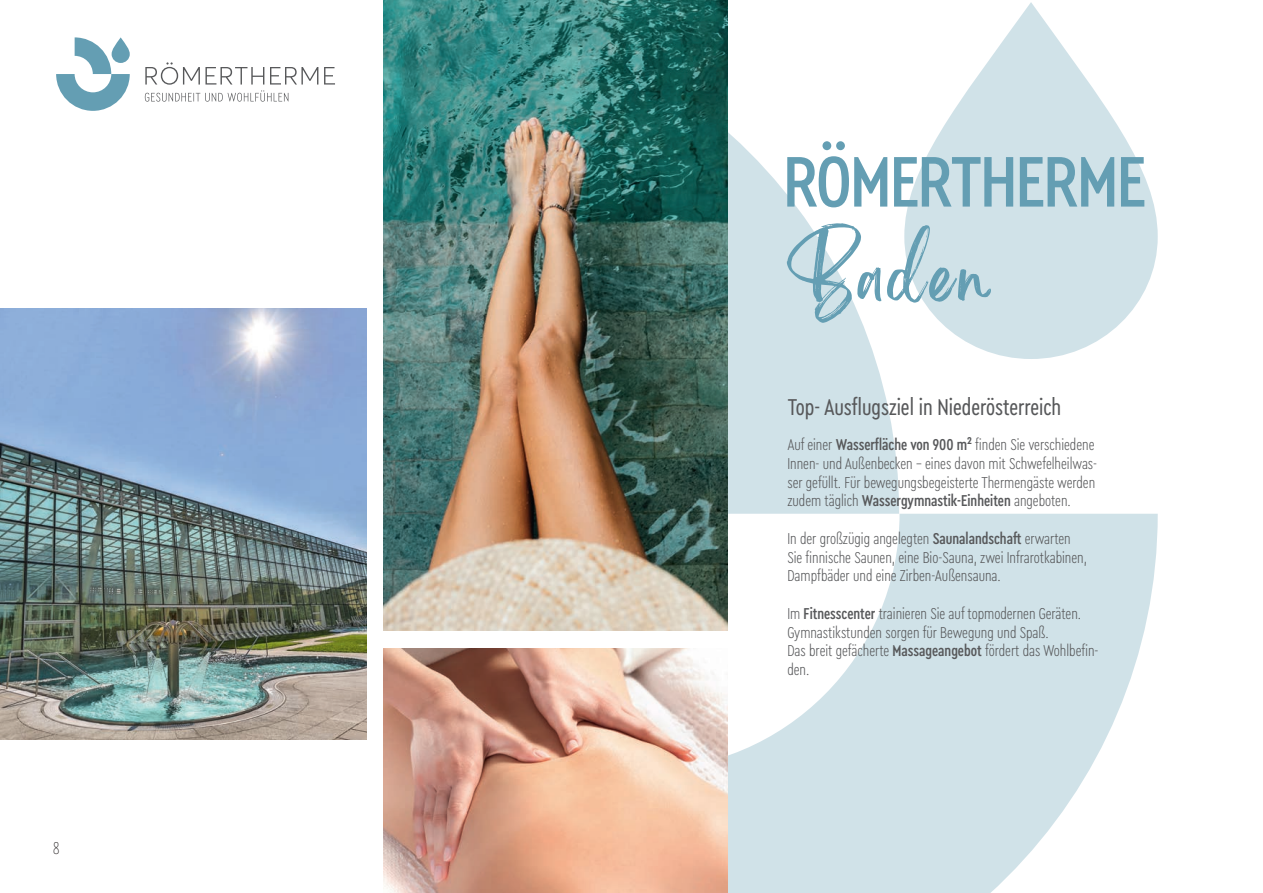
<style>
.page{position:relative;width:1263px;height:893px;background:#fff}
.page>*{position:absolute;margin:0;border:0;box-sizing:border-box;transform-origin:0 0}
.Headline_2_orange{font:500 75px "Cera Condensed Pro";letter-spacing:-.01em;color:#649eb3}
.Headline_2_orange_Brightwall{font:63px "Brightwall";letter-spacing:.04em;color:#649eb3}
.Subline{font:24px "Cera Condensed Pro";color:#57585a}
.t1{font:100 18px "Cera Condensed Pro";color:#231f20}
.Fließtext{font:300 16.5px/18.8px "Cera Condensed Pro";color:#57585a}
.s1{font-weight:500}
</style>
<div class="page">
<svg style="left:727px;top:514px;width:431px;height:379px;fill:#d0e2e8"></svg>
<svg style="left:727px;top:2px;width:172px;height:512px;fill:#d0e2e8"></svg>
<svg style="left:904px;top:2px;width:254px;height:357px;fill:#d0e2e8"></svg>
<img style="left:384px;top:0;width:343px;height:630px">
<img style="left:0;top:308px;width:367px;height:432px">
<svg style="left:324px;top:67px;width:11px;height:18px"></svg>
<svg style="left:145px;top:62px;width:173px;height:40px"></svg>
<svg style="left:56px;top:37px;width:74px;height:74px"></svg>
<img style="left:384px;top:648px;width:343px;height:245px">
<p class="t1" style="left:53px;top:836px;width:8px">8</p>
<p class="Headline_2_orange" style="left:783px;top:132px;width:364px">RÖMERTHERME</p>
<p class="Headline_2_orange_Brightwall" style="left:786px;top:254px;width:205px">Baden</p>
<p class="Subline" style="left:788px;top:391px;width:275px">Top- Ausflugsziel in Niederösterreich</p>
<p class="Fließtext" style="left:787px;top:435px;width:311px">Auf einer <span class="s1">Wasserfläche von 900 m²</span> finden Sie verschiedene Innen- und Außenbecken – eines davon mit Schwefelheilwas&shy;ser gefüllt. Für bewegungsbegeisterte Thermengäste werden zudem täglich <span class="s1">Wassergymnastik-Einheiten</span> angeboten.</p>
<p class="Fließtext" style="left:787px;top:528px;width:301px">In der großzügig angelegten <span class="s1">Saunalandschaft</span> erwarten<br>Sie finnische Saunen, eine Bio-Sauna, zwei Infrarotkabinen,<br>Dampfbäder und eine Zirben-Außensauna.</p>
<p class="Fließtext" style="left:787px;top:603px;width:295px">Im <span class="s1">Fitnesscenter</span> trainieren Sie auf topmodernen Geräten.<br>Gymnastikstunden sorgen für Bewegung und Spaß.</p>
<p class="Fließtext" style="left:787px;top:641px;width:313px">Das breit gefächerte <span class="s1">Massageangebot</span> fördert das Wohlbefin&shy;den.</p>
</div>
